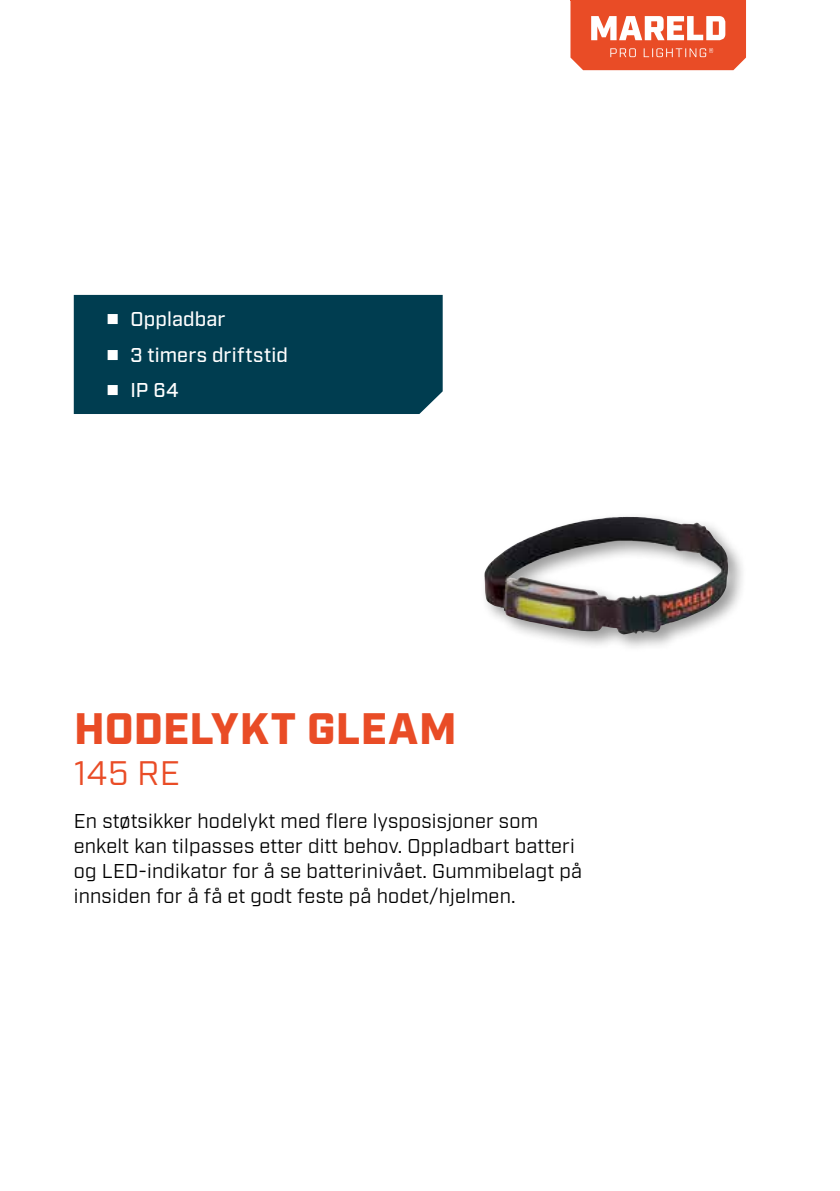
<style>
.page{position:relative;width:840px;height:1191px;background:#fff}
.page>*{position:absolute;margin:0;border:0;box-sizing:border-box;transform-origin:0 0}
.t1{font:900 44px "Industry";letter-spacing:.005em;color:#e94c26}
.t2{font:34px "Industry";color:#e94c26}
.t3{font:20px/25px "Industry";letter-spacing:.01em;color:#000}
.t4{font:500 20px/35.4px "Industry";letter-spacing:.005em;color:#fff}
</style>
<div class="page">
<div style="left:479px;top:512px;width:268px;height:141px;background:#000;opacity:.4"></div>
<img style="left:484px;top:517px;width:244px;height:117px">
<svg style="left:570px;top:0;width:175px;height:70px"></svg>
<div style="left:74px;top:295px;width:368px;height:119px;background:#003d50"></div>
<svg style="left:108px;top:314px;width:10px;height:10px"></svg>
<svg style="left:108px;top:349px;width:10px;height:11px"></svg>
<svg style="left:108px;top:385px;width:10px;height:10px"></svg>
<p class="t4" style="left:130px;top:302px;width:159px">Oppladbar<br>3 timers driftstid<br>IP 64</p>
<h1 class="t1" style="left:74px;top:702px;width:384px">HODELYKT GLEAM</h1>
<h2 class="t2" style="left:74px;top:752px;width:108px">145 RE</h2>
<p class="t3" style="left:74px;top:808px;width:509px">En støtsikker hodelykt med flere lysposisjoner som enkelt kan tilpasses etter ditt behov. Oppladbart batteri og LED-indikator for å se batterinivået. Gummibelagt på innsiden for å få et godt feste på hodet/hjelmen.</p>
</div>
